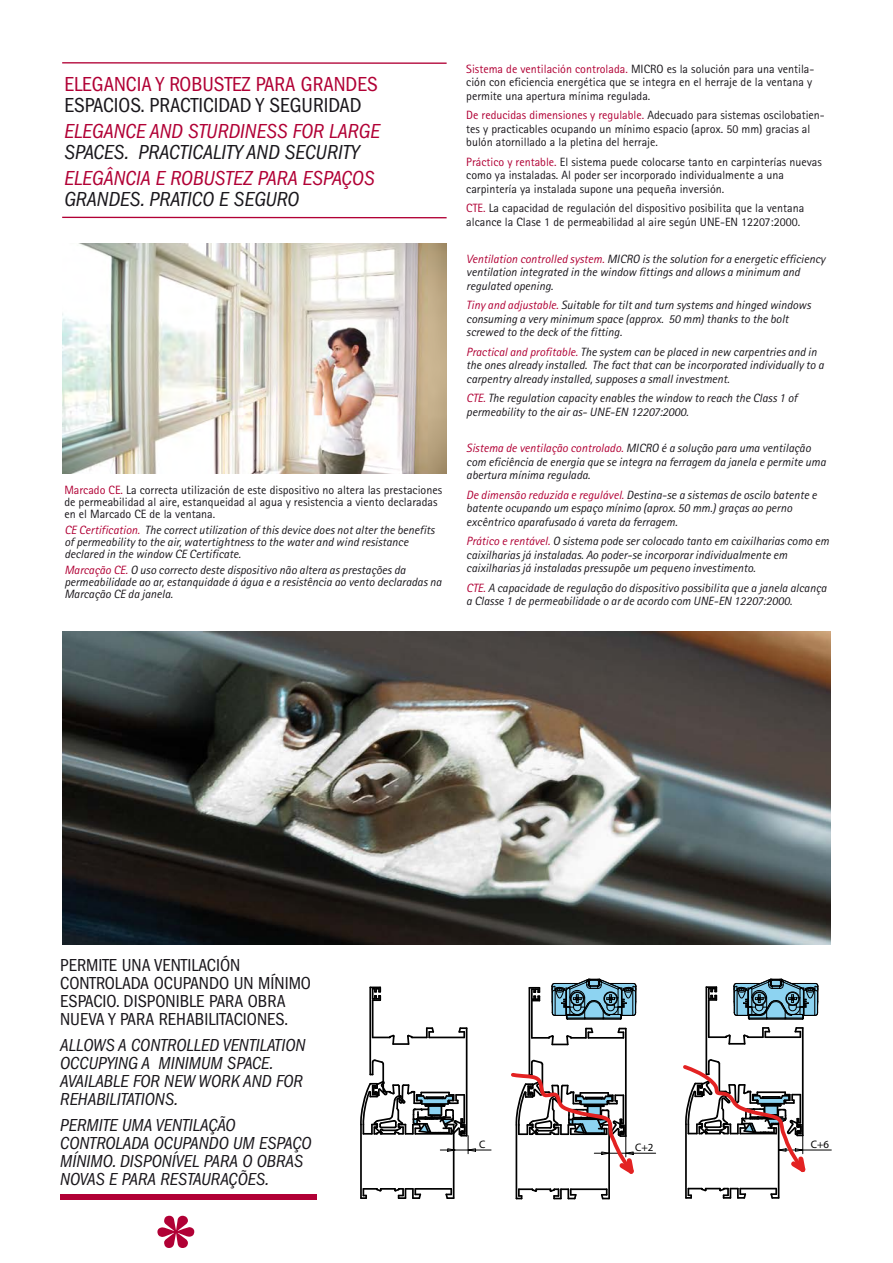
<style>
.page{position:relative;width:893px;height:1263px;background:#fff}
.page>*{position:absolute;margin:0;border:0;box-sizing:border-box;transform-origin:0 0}
.t1{font:condensed 21px/21px "ITC Franklin Gothic Std";color:#1a171c}
.t2{font:italic condensed 21px/21px "ITC Franklin Gothic Std";color:#1a171c}
.t3{font:italic condensed 21px/21px "ITC Franklin Gothic Std";color:#b10035}
.t4{font:italic condensed 18px/18px "ITC Franklin Gothic Std";color:#1a171c}
.t5{font:condensed 18px/18px "ITC Franklin Gothic Std";color:#1a171c}
.t6{font:italic 12px/13.5px "Rotis Sans Serif";color:#1a171c}
.t7{font:12px/13.5px "Rotis Sans Serif";color:#1a171c}
.t8{font:10.95px "Myriad Pro";color:#000}
.s1{color:#b10035}
.s2{color:#1a171c}
</style>
<div class="page">
<hr style="left:62px;top:217px;width:384px;height:1px;background:#b10035">
<hr style="left:62px;top:62px;width:384px;height:2px;background:#b10035">
<img style="left:62px;top:631px;width:768px;height:313px">
<div style="left:60px;top:1194px;width:256px;height:6px;background:#b10035"></div>
<svg style="left:157px;top:1216px;width:37px;height:32px"></svg>
<hr style="left:440px;top:1149px;width:51px;height:1px;background:#000">
<hr style="left:429px;top:1036px;width:35px;height:2px;background:#000">
<svg style="left:457px;top:1027px;width:9px;height:10px"></svg>
<hr style="left:466px;top:1028px;width:1px;height:108px;background:#000">
<hr style="left:369px;top:987px;width:2px;height:87px;background:#000">
<svg style="left:370px;top:986px;width:11px;height:15px"></svg>
<hr style="left:372px;top:1000px;width:1px;height:37px;background:#000">
<svg style="left:372px;top:1026px;width:63px;height:19px"></svg>
<hr style="left:360px;top:1124px;width:2px;height:74px;background:#000">
<svg style="left:361px;top:1181px;width:61px;height:18px"></svg>
<hr style="left:415px;top:1188px;width:36px;height:2px;background:#000">
<svg style="left:444px;top:1189px;width:9px;height:10px"></svg>
<hr style="left:453px;top:1124px;width:1px;height:74px;background:#000">
<svg style="left:360px;top:1058px;width:116px;height:96px"></svg>
<hr style="left:594px;top:1153px;width:61px;height:1px;background:#000">
<hr style="left:778px;top:1149px;width:53px;height:1px;background:#000">
<hr style="left:765px;top:1036px;width:35px;height:2px;background:#000">
<svg style="left:793px;top:1027px;width:9px;height:10px"></svg>
<hr style="left:802px;top:1028px;width:1px;height:107px;background:#000">
<hr style="left:705px;top:987px;width:2px;height:87px;background:#000">
<svg style="left:706px;top:986px;width:11px;height:15px"></svg>
<hr style="left:708px;top:1000px;width:1px;height:37px;background:#000">
<svg style="left:708px;top:1026px;width:63px;height:19px"></svg>
<svg style="left:683px;top:1058px;width:126px;height:141px"></svg>
<hr style="left:588px;top:1037px;width:35px;height:2px;background:#000">
<svg style="left:617px;top:1027px;width:8px;height:11px"></svg>
<hr style="left:625px;top:1028px;width:1px;height:108px;background:#000">
<hr style="left:528px;top:988px;width:2px;height:87px;background:#000">
<svg style="left:529px;top:987px;width:11px;height:14px"></svg>
<hr style="left:531px;top:1000px;width:1px;height:38px;background:#000">
<svg style="left:532px;top:1026px;width:62px;height:20px"></svg>
<svg style="left:511px;top:1058px;width:127px;height:142px"></svg>
<svg style="left:551px;top:978px;width:85px;height:42px;background:#688c9b"></svg>
<svg style="left:733px;top:978px;width:85px;height:42px;background:#688b9b"></svg>
<img style="left:62px;top:244px;width:384px;height:229px">
<p class="t1" style="left:64px;top:74px;width:315px"><span class="s1">ELEGANCIA Y ROBUSTEZ PARA GRANDES<br></span>ESPACIOS. PRACTICIDAD Y SEGURIDAD</p>
<p class="t2" style="left:64px;top:121px;width:317px"><span class="s1">ELEGANCE AND STURDINESS FOR LARGE<br></span>SPACES. PRACTICALITY AND SECURITY</p>
<p class="t3" style="left:64px;top:167px;width:312px">ELEGÂNCIA E ROBUSTEZ PARA ESPAÇOS<br><span class="s2">GRANDES. PRATICO E SEGURO</span></p>
<p class="t7" style="left:64px;top:484px;width:379px;line-height:12px"><span class="s1">Marcado CE.</span> La correcta utilización de este dispositivo no altera las prestaciones de permeabilidad al aire, estanqueidad al agua y resistencia a viento declaradas en el Marcado CE de la ventana.</p>
<p class="t6" style="left:64px;top:524px;width:372px;line-height:12px"><span class="s1">CE Certification.</span> The correct utilization of this device does not alter the benefits of permeability to the air, watertightness to the water and wind resistance declared in the window CE Certificate.</p>
<p class="t6" style="left:64px;top:564px;width:379px;line-height:12px"><span class="s1">Marcação CE.</span> O uso correcto deste dispositivo não altera as prestações da permeabilidade ao ar, estanquidade á água e a resistência ao vento declaradas na<br>Marcação CE da janela.</p>
<p class="t7" style="left:466px;top:62px;width:349px"><span class="s1">Sistema de ventilación controlada.</span> MICRO es la solución para una ventila&shy;ción con eficiencia energética que se integra en el herraje de la ventana y permite una apertura mínima regulada.</p>
<p class="t7" style="left:466px;top:108px;width:360px"><span class="s1">De reducidas dimensiones y regulable.</span> Adecuado para sistemas oscilobatien&shy;tes y practicables ocupando un mínimo espacio (aprox. 50 mm) gracias al bulón atornillado a la pletina del herraje.</p>
<p class="t7" style="left:466px;top:155px;width:357px"><span class="s1">Práctico y rentable.</span> El sistema puede colocarse tanto en carpinterías nuevas como ya instaladas. Al poder ser incorporado individualmente a una carpintería ya instalada supone una pequeña inversión.</p>
<p class="t7" style="left:466px;top:201px;width:339px"><span class="s1">CTE.</span> La capacidad de regulación del dispositivo posibilita que la ventana alcance la Clase 1 de permeabilidad al aire según UNE-EN 12207:2000.</p>
<p class="t6" style="left:466px;top:252px;width:360px"><span class="s1">Ventilation controlled system.</span> MICRO is the solution for a energetic efficiency ventilation integrated in the window fittings and allows a minimum and regulated opening.</p>
<p class="t6" style="left:466px;top:298px;width:346px"><span class="s1">Tiny and adjustable.</span> Suitable for tilt and turn systems and hinged windows consuming a very minimum space (approx. 50 mm) thanks to the bolt screwed to the deck of the fitting.</p>
<p class="t6" style="left:466px;top:345px;width:359px"><span class="s1">Practical and profitable.</span> The system can be placed in new carpentries and in the ones already installed. The fact that can be incorporated individually to a carpentry already installed, supposes a small investment.</p>
<p class="t6" style="left:466px;top:391px;width:332px"><span class="s1">CTE.</span> The regulation capacity enables the window to reach the Class 1 of permeability to the air as- UNE-EN 12207:2000.</p>
<p class="t6" style="left:466px;top:442px;width:361px"><span class="s1">Sistema de ventilação controlado.</span> MICRO é a solução para uma ventilação com eficiência de energia que se integra na ferragem da janela e permite uma abertura mínima regulada.</p>
<p class="t6" style="left:466px;top:488px;width:352px"><span class="s1">De dimensão reduzida e regulável.</span> Destina-se a sistemas de oscilo batente e batente ocupando um espaço mínimo (aprox. 50 mm.) graças ao perno excêntrico aparafusado á vareta da ferragem.</p>
<p class="t6" style="left:466px;top:535px;width:364px"><span class="s1">Prático e rentável.</span> O sistema pode ser colocado tanto em caixilharias como em caixilharias já instaladas. Ao poder-se incorporar individualmente em caixilharias já instaladas pressupõe um pequeno investimento.</p>
<p class="t6" style="left:466px;top:581px;width:362px"><span class="s1">CTE.</span> A capacidade de regulação do dispositivo possibilita que a janela alcança a Classe 1 de permeabilidade o ar de acordo com UNE-EN 12207:2000.</p>
<p class="t5" style="left:60px;top:956px;width:252px">PERMITE UNA VENTILACIÓN<br>CONTROLADA OCUPANDO UN MÍNIMO<br>ESPACIO. DISPONIBLE PARA OBRA<br>NUEVA Y PARA REHABILITACIONES.</p>
<p class="t4" style="left:60px;top:1036px;width:247px">ALLOWS A CONTROLLED VENTILATION<br>OCCUPYING A MINIMUM SPACE.<br>AVAILABLE FOR NEW WORK AND FOR<br>REHABILITATIONS.</p>
<p class="t4" style="left:60px;top:1116px;width:253px">PERMITE UMA VENTILAÇÃO<br>CONTROLADA OCUPANDO UM ESPAÇO<br>MÍNIMO. DISPONÍVEL PARA O OBRAS<br>NOVAS E PARA RESTAURAÇÕES.</p>
<p class="t8" style="left:479px;top:1138px;width:8px">C</p>
<p class="t8" style="left:635px;top:1141px;width:20px">C+2</p>
<p class="t8" style="left:810px;top:1138px;width:20px">C+6</p>
</div>
